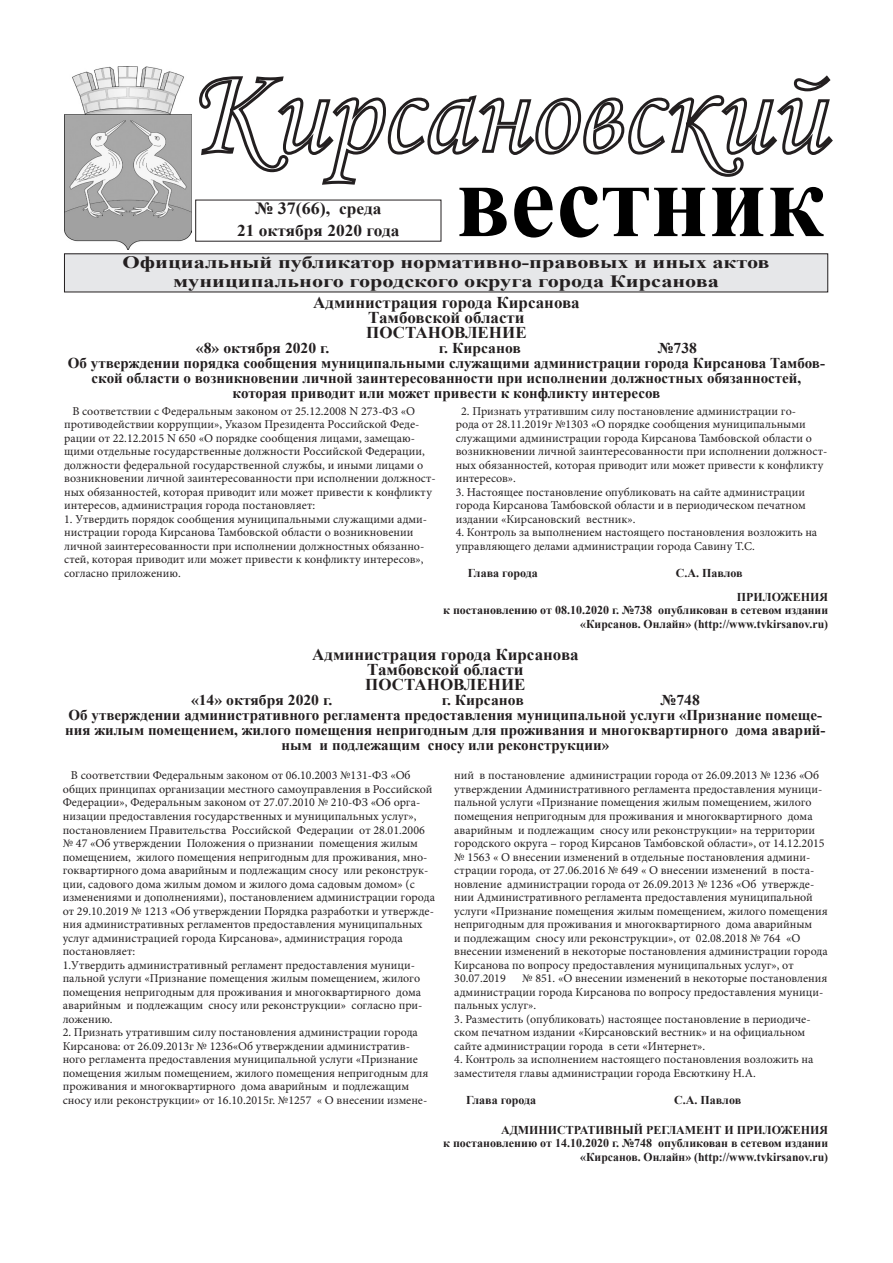
<style>
.page{position:relative;width:893px;height:1263px;background:#fff}
.page>*{position:absolute;margin:0;border:0;box-sizing:border-box;transform-origin:0 0}
.t1{font:700 105.9px "Times New Roman";color:#000;scale:.95 1}
.t2{font:700 17.25px "Times New Roman";color:#231f20;scale:1.29 1}
.t3{font:700 17.1px "Times New Roman";color:#231f20;scale:1.05 1}
.t4{font:700 16.5px "Times New Roman";color:#231f20}
.t5{font:700 16.5px "Times New Roman";color:#231f20;scale:1.05 1}
.t6{font:700 15px/15px "Times New Roman";color:#231f20;text-align:center}
.t7{font:700 15px "Times New Roman";color:#231f20;scale:1.04 1}
.t8{font:12px/13.5px "Minion Pro";color:#231f20}
.t9{font:700 12px "Times New Roman";color:#231f20}
.s1{font-size:16.5px}
</style>
<div class="page">
<svg style="left:199px;top:75px;width:634px;height:110px"></svg>
<img style="left:65px;top:67px;width:126px;height:183px">
<div style="left:64px;top:254px;width:764px;height:38px;background:#e6e7e9"></div>
<p class="t1" style="left:456px;top:127px;width:390px">вестник</p>
<p class="t2" style="left:123px;top:250px;width:503px">Официальный публикатор нормативно-правовых и иных актов</p>
<p class="t2" style="left:173px;top:269px;width:425px">муниципального городского округа города Кирсанова</p>
<p class="t4" style="left:313px;top:291px;width:268px">Администрация города Кирсанова</p>
<p class="t4" style="left:368px;top:306px;width:158px">Тамбовской области</p>
<p class="t4" style="left:366px;top:321px;width:162px">ПОСТАНОВЛЕНИЕ</p>
<p class="t7" style="left:196px;top:338px;width:130px">«8» октября 2020 г.</p>
<p class="t7" style="left:439px;top:338px;width:80px">г. Кирсанов</p>
<p class="t7" style="left:658px;top:338px;width:39px">№738</p>
<p class="t6" style="left:68px;top:355px;width:759px">Об утверждении порядка сообщения муниципальными служащими администрации города Кирсанова Тамбов&shy;ской области о возникновении личной заинтересованности при исполнении должностных обязанностей,</p>
<p class="t6" style="left:233px;top:385px;width:429px">которая приводит или может привести к конфликту интересов</p>
<p class="t8" style="left:64px;top:404px;width:373px;text-indent:8px">В соответствии с Федеральным законом от 25.12.2008 N 273-ФЗ «О противодействии коррупции», Указом Президента Российской Феде&shy;рации от 22.12.2015 N 650 «О порядке сообщения лицами, замещаю&shy;щими отдельные государственные должности Российской Федерации, должности федеральной государственной службы, и иными лицами о возникновении личной заинтересованности при исполнении должност&shy;ных обязанностей, которая приводит или может привести к конфликту интересов, администрация города постановляет:</p>
<p class="t8" style="left:64px;top:512px;width:364px">1. Утвердить порядок сообщения муниципальными служащими адми&shy;нистрации города Кирсанова Тамбовской области о возникновении личной заинтересованности при исполнении должностных обязанно&shy;стей, которая приводит или может привести к конфликту интересов», согласно приложению.</p>
<p class="t3" style="left:255px;top:196px;width:122px">№ 37(66), <span class="s1">среда</span></p>
<p class="t5" style="left:237px;top:219px;width:156px">21 октября 2020 года</p>
<p class="t8" style="left:456px;top:404px;width:373px;text-indent:5px">2. Признать утратившим силу постановление администрации го-<br>рода от 28.11.2019г №1303 «О порядке сообщения муниципальными служащими администрации города Кирсанова Тамбовской области о возникновении личной заинтересованности при исполнении должност&shy;ных обязанностей, которая приводит или может привести к конфликту интересов».</p>
<p class="t8" style="left:456px;top:485px;width:351px;text-align:justify">3. Настоящее постановление опубликовать на сайте администрации города Кирсанова Тамбовской области и в периодическом печатном издании «Кирсановский вестник».</p>
<p class="t8" style="left:456px;top:526px;width:363px">4. Контроль за выполнением настоящего постановления возложить на управляющего делами администрации города Савину Т.С.</p>
<p class="t9" style="left:468px;top:564px;width:72px">Глава города</p>
<p class="t9" style="left:676px;top:564px;width:68px">С.А. Павлов</p>
<p class="t9" style="left:737px;top:589px;width:93px">ПРИЛОЖЕНИЯ</p>
<p class="t9" style="left:443px;top:601px;width:387px">к постановлению от 08.10.2020 г. №738 опубликован в сетевом издании</p>
<p class="t9" style="left:580px;top:616px;width:249px">«Кирсанов. Онлайн» (http://www.tvkirsanov.ru)</p>
<p class="t4" style="left:312px;top:643px;width:268px">Администрация города Кирсанова</p>
<p class="t4" style="left:367px;top:658px;width:158px">Тамбовской области</p>
<p class="t4" style="left:365px;top:673px;width:162px">ПОСТАНОВЛЕНИЕ</p>
<p class="t7" style="left:191px;top:689px;width:137px">«14» октября 2020 г.</p>
<p class="t7" style="left:442px;top:689px;width:80px">г. Кирсанов</p>
<p class="t7" style="left:661px;top:689px;width:39px">№748</p>
<p class="t6" style="left:65px;top:707px;width:762px">Об утверждении административного регламента предоставления муниципальной услуги «Признание помеще&shy;ния жилым помещением, жилого помещения непригодным для проживания и многоквартирного дома аварий&shy;ным и подлежащим сносу или реконструкции»</p>
<p class="t8" style="left:63px;top:769px;width:374px;text-indent:8px">В соответствии Федеральным законом от 06.10.2003 №131-ФЗ «Об общих принципах организации местного самоуправления в Российской Федерации», Федеральным законом от 27.07.2010 № 210-ФЗ «Об орга&shy;низации предоставления государственных и муниципальных услуг», постановлением Правительства Российской Федерации от 28.01.2006 № 47 «Об утверждении Положения о признании помещения жилым помещением, жилого помещения непригодным для проживания, мно&shy;гоквартирного дома аварийным и подлежащим сносу или реконструк&shy;ции, садового дома жилым домом и жилого дома садовым домом» (с изменениями и дополнениями), постановлением администрации города от 29.10.2019 № 1213 «Об утверждении Порядка разработки и утвержде&shy;ния административных регламентов предоставления муниципальных услуг администрацией города Кирсанова», администрация города постановляет:</p>
<p class="t8" style="left:63px;top:958px;width:361px">1.Утвердить административный регламент предоставления муници&shy;пальной услуги «Признание помещения жилым помещением, жилого помещения непригодным для проживания и многоквартирного дома аварийным и подлежащим сносу или реконструкции» согласно при&shy;ложению.</p>
<p class="t8" style="left:63px;top:1025px;width:367px">2. Признать утратившим силу постановления администрации города Кирсанова: от 26.09.2013г № 1236«Об утверждении административ&shy;ного регламента предоставления муниципальной услуги «Признание помещения жилым помещением, жилого помещения непригодным для проживания и многоквартирного дома аварийным и подлежащим сносу или реконструкции» от 16.10.2015г. №1257 « О внесении измене-</p>
<p class="t8" style="left:454px;top:769px;width:375px">ний в постановление администрации города от 26.09.2013 № 1236 «Об утверждении Административного регламента предоставления муници&shy;пальной услуги «Признание помещения жилым помещением, жилого помещения непригодным для проживания и многоквартирного дома аварийным и подлежащим сносу или реконструкции» на территории городского округа – город Кирсанов Тамбовской области», от 14.12.2015 № 1563 « О внесении изменений в отдельные постановления админи&shy;страции города, от 27.06.2016 № 649 « О внесении изменений в поста&shy;новление администрации города от 26.09.2013 № 1236 «Об утвержде&shy;нии Административного регламента предоставления муниципальной услуги «Признание помещения жилым помещением, жилого помещения непригодным для проживания и многоквартирного дома аварийным<br>и подлежащим сносу или реконструкции», от 02.08.2018 № 764 «О внесении изменений в некоторые постановления администрации города Кирсанова по вопросу предоставления муниципальных услуг», от 30.07.2019</p>
<p class="t8" style="left:454px;top:971px;width:375px;text-indent:68px">№ 851. «О внесении изменений в некоторые постановления администрации города Кирсанова по вопросу предоставления муници&shy;пальных услуг».</p>
<p class="t8" style="left:454px;top:1012px;width:358px">3. Разместить (опубликовать) настоящее постановление в периодиче&shy;ском печатном издании «Кирсановский вестник» и на официальном сайте администрации города в сети «Интернет».</p>
<p class="t8" style="left:454px;top:1052px;width:361px">4. Контроль за исполнением настоящего постановления возложить на заместителя главы администрации города Евсюткину Н.А.</p>
<p class="t9" style="left:466px;top:1091px;width:72px">Глава города</p>
<p class="t9" style="left:674px;top:1091px;width:68px">С.А. Павлов</p>
<p class="t9" style="left:501px;top:1122px;width:329px">АДМИНИСТРАТИВНЫЙ РЕГЛАМЕНТ И ПРИЛОЖЕНИЯ</p>
<p class="t9" style="left:443px;top:1134px;width:387px">к постановлению от 14.10.2020 г. №748 опубликован в сетевом издании</p>
<p class="t9" style="left:580px;top:1149px;width:249px">«Кирсанов. Онлайн» (http://www.tvkirsanov.ru)</p>
</div>
